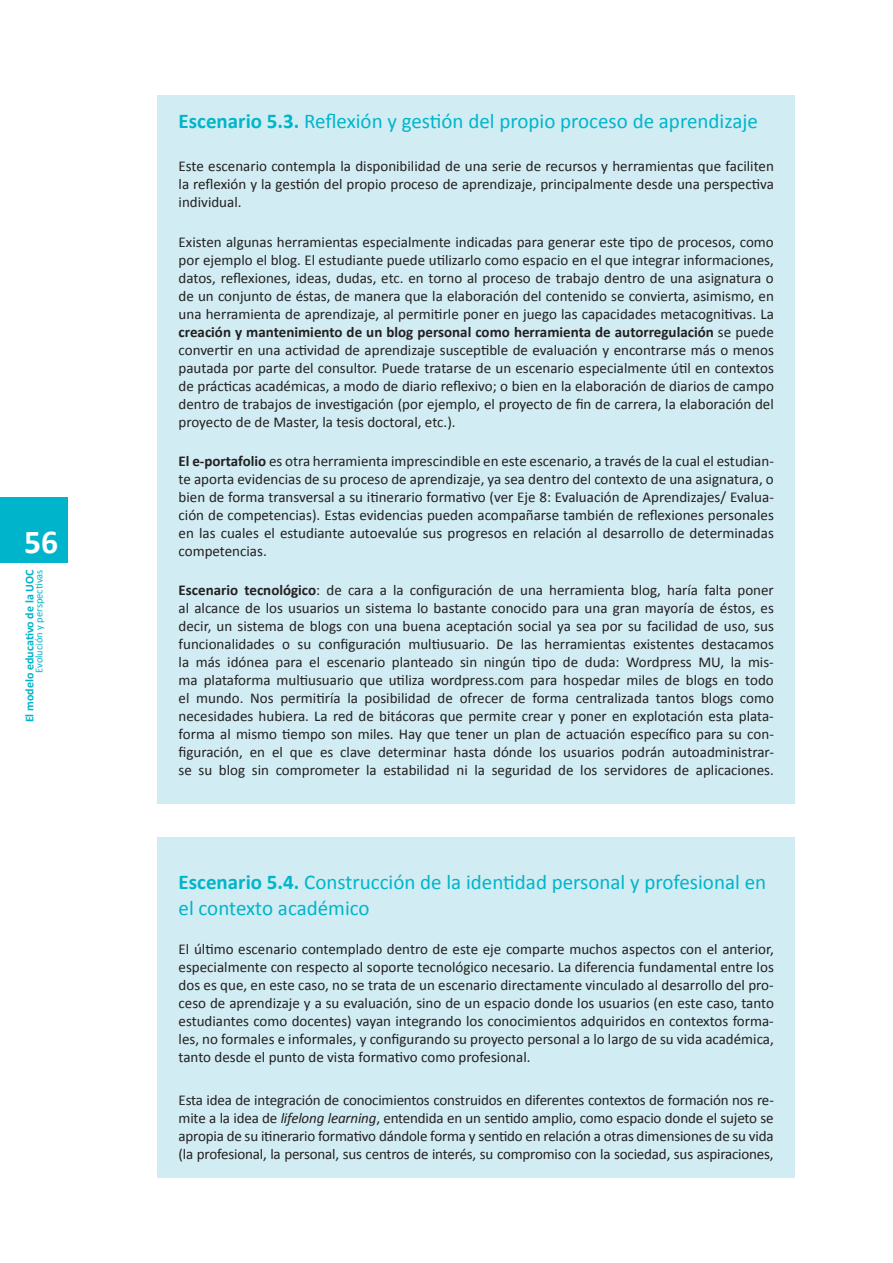
<style>
.page{position:relative;width:893px;height:1263px;background:#fff}
.page>*{position:absolute;margin:0;border:0;box-sizing:border-box;transform-origin:0 0}
.t1{font:700 33.6px "Calibri";color:#fff}
.t2{font:21px/25.2px "Calibri";color:#00b5cb}
.t3{font:15px/18px "Calibri";color:#231f20;text-align:justify}
.t4{font:700 12px "Calibri";color:#00b5cb}
.t5{font:10.5px "Calibri";color:#00b5cb}
.s1{font-weight:700}
.s2{font-style:italic}
</style>
<div class="page">
<div style="left:0;top:498px;width:68px;height:65px;background:#00b5cb"></div>
<div style="left:157px;top:838px;width:638px;height:340px;background:#d1ecf2"></div>
<div style="left:157px;top:95px;width:638px;height:709px;background:#d1ecf2"></div>
<h1 class="t1" style="left:24px;top:521px;width:36px">56</h1>
<p class="t4" style="left:22px;top:722px;width:154px;rotate:-90deg">El modelo educativo de la UOC</p>
<p class="t5" style="left:32px;top:673px;width:105px;rotate:-90deg">Evolución y perspectivas</p>
<h2 class="t2" style="left:179px;top:107px;width:581px"><span class="s1">Escenario 5.3.</span> Reflexión y gestión del propio proceso de aprendizaje</h2>
<p class="t3" style="left:179px;top:157px;width:597px">Este escenario contempla la disponibilidad de una serie de recursos y herramientas que faciliten la reflexión y la gestión del propio proceso de aprendizaje, principalmente desde una perspectiva individual.</p>
<p class="t3" style="left:179px;top:232px;width:597px">Existen algunas herramientas especialmente indicadas para generar este tipo de procesos, como por ejemplo el blog. El estudiante puede utilizarlo como espacio en el que integrar informaciones, datos, reflexiones, ideas, dudas, etc. en torno al proceso de trabajo dentro de una asignatura o de un conjunto de éstas, de manera que la elaboración del contenido se convierta, asimismo, en una herramienta de aprendizaje, al permitirle poner en juego las capacidades metacognitivas. La <span class="s1">creación y mantenimiento de un blog personal como herramienta de autorregulación</span> se puede convertir en una actividad de aprendizaje susceptible de evaluación y encontrarse más o menos pautada por parte del consultor. Puede tratarse de un escenario especialmente útil en contextos de prácticas académicas, a modo de diario reflexivo; o bien en la elaboración de diarios de campo dentro de trabajos de investigación (por ejemplo, el proyecto de fin de carrera, la elaboración del proyecto de de Master, la tesis doctoral, etc.).</p>
<p class="t3" style="left:179px;top:451px;width:597px"><span class="s1">El e-portafolio</span> es otra herramienta imprescindible en este escenario, a través de la cual el estudian&shy;te aporta evidencias de su proceso de aprendizaje, ya sea dentro del contexto de una asignatura, o bien de forma transversal a su itinerario formativo (ver Eje 8: Evaluación de Aprendizajes/ Evalua&shy;ción de competencias). Estas evidencias pueden acompañarse también de reflexiones personales en las cuales el estudiante autoevalúe sus progresos en relación al desarrollo de determinadas competencias.</p>
<p class="t3" style="left:179px;top:580px;width:597px"><span class="s1">Escenario tecnológico</span>: de cara a la configuración de una herramienta blog, haría falta poner al alcance de los usuarios un sistema lo bastante conocido para una gran mayoría de éstos, es decir, un sistema de blogs con una buena aceptación social ya sea por su facilidad de uso, sus funcionalidades o su configuración multiusuario. De las herramientas existentes destacamos la más idónea para el escenario planteado sin ningún tipo de duda: Wordpress MU, la mis&shy;ma plataforma multiusuario que utiliza wordpress.com para hospedar miles de blogs en todo el mundo. Nos permitiría la posibilidad de ofrecer de forma centralizada tantos blogs como necesidades hubiera. La red de bitácoras que permite crear y poner en explotación esta plata&shy;forma al mismo tiempo son miles. Hay que tener un plan de actuación específico para su con&shy;figuración, en el que es clave determinar hasta dónde los usuarios podrán autoadministrar&shy;se su blog sin comprometer la estabilidad ni la seguridad de los servidores de aplicaciones.</p>
<h2 class="t2" style="left:179px;top:869px;width:589px"><span class="s1">Escenario 5.4.</span> Construcción de la identidad personal y profesional en el contexto académico</h2>
<p class="t3" style="left:179px;top:939px;width:597px">El último escenario contemplado dentro de este eje comparte muchos aspectos con el anterior, especialmente con respecto al soporte tecnológico necesario. La diferencia fundamental entre los dos es que, en este caso, no se trata de un escenario directamente vinculado al desarrollo del pro&shy;ceso de aprendizaje y a su evaluación, sino de un espacio donde los usuarios (en este caso, tanto estudiantes como docentes) vayan integrando los conocimientos adquiridos en contextos forma&shy;les, no formales e informales, y configurando su proyecto personal a lo largo de su vida académica, tanto desde el punto de vista formativo como profesional.</p>
<p class="t3" style="left:179px;top:1090px;width:597px">Esta idea de integración de conocimientos construidos en diferentes contextos de formación nos re&shy;mite a la idea de <span class="s2">lifelong learning</span>, entendida en un sentido amplio, como espacio donde el sujeto se apropia de su itinerario formativo dándole forma y sentido en relación a otras dimensiones de su vida (la profesional, la personal, sus centros de interés, su compromiso con la sociedad, sus aspiraciones,</p>
</div>
